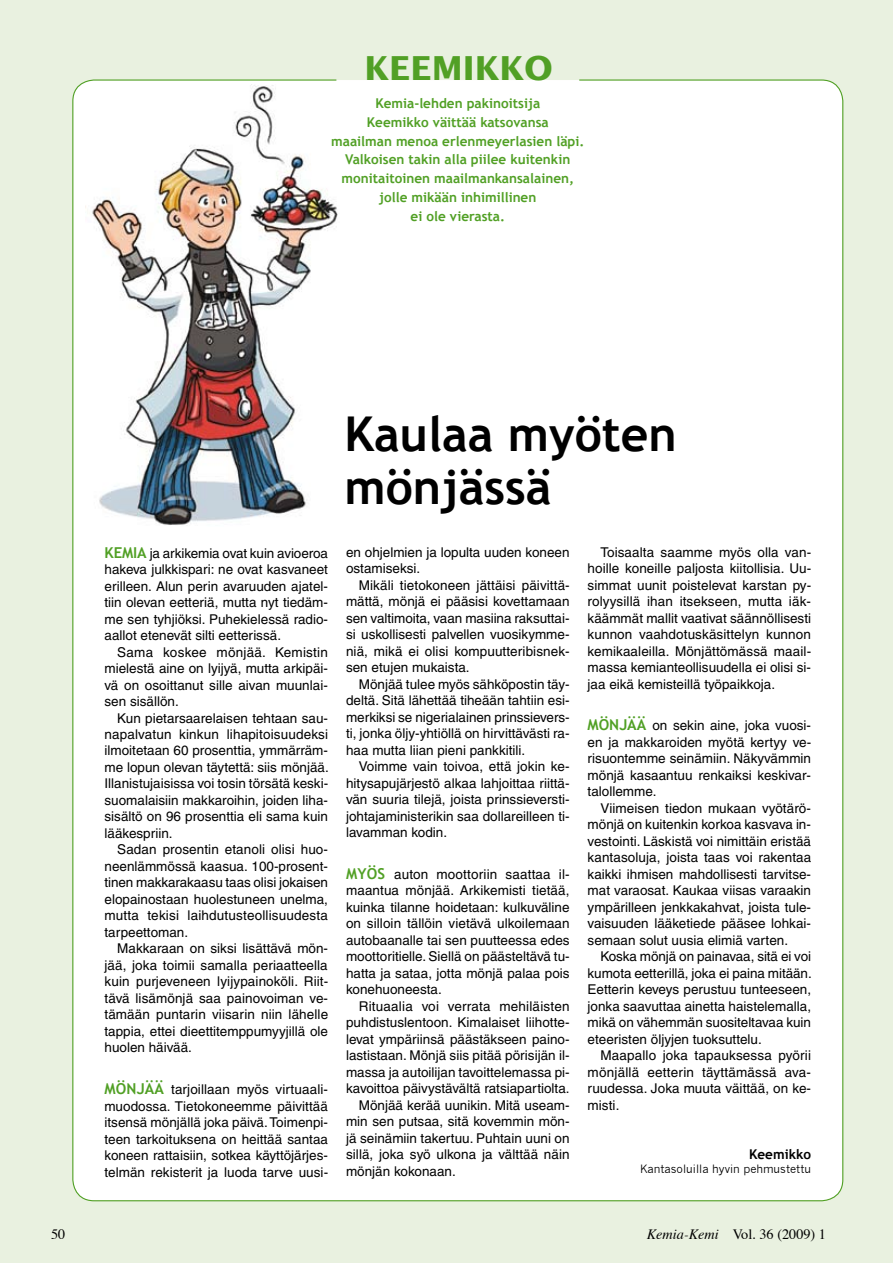
<style>
.page{position:relative;width:893px;height:1263px;background:#e9f1e0}
.page>*{position:absolute;margin:0;border:0;box-sizing:border-box;transform-origin:0 0}
.t1{font:700 48px/52.5px "Trebuchet MS";color:#000}
.t2{font:700 33px "Lucida Sans";color:#51a025}
.t3{font:14.25px "Times";color:#000}
.t4{font:13.5px/16.5px "Helvetica";color:#000;text-align:justify}
.t5{font:700 13.5px/18.8px "Trebuchet MS";color:#51a025;text-align:center}
.t6{font:700 13.5px "Trebuchet MS";color:#000}
.t7{font:11.25px "News Gothic";color:#000}
.s1{font-family:"Trebuchet MS";font-weight:700;font-size:15px;color:#51a025}
.s2{font-style:italic}
</style>
<div class="page">
<div style="left:72px;top:79px;width:771px;height:1122px;background:#fff;border:1px solid #51a025;border-radius:21px"></div>
<img style="left:85px;top:85px;width:253px;height:440px">
<h2 class="t2" style="left:364px;top:48px;width:190px">KEEMIKKO</h2>
<p class="t5" style="left:331px;top:94px;width:255px">Kemia-lehden pakinoitsija<br>Keemikko väittää katsovansa<br>maailman menoa erlenmeyerlasien läpi.<br>Valkoisen takin alla piilee kuitenkin monitaitoinen maailmankansalainen, jolle mikään inhimillinen<br>ei ole vierasta.</p>
<p class="t4" style="left:105px;top:544px;width:225px"><span class="s1">KEMIA</span> ja arkikemia ovat kuin avioeroa hakeva julkkispari: ne ovat kasvaneet erilleen. Alun perin avaruuden ajatel&shy;tiin olevan eetteriä, mutta nyt tiedäm&shy;me sen tyhjiöksi. Puhekielessä radio&shy;aallot etenevät silti eetterissä.</p>
<p class="t4" style="left:105px;top:643px;width:225px;text-indent:13px">Sama koskee mönjää. Kemistin mielestä aine on lyijyä, mutta arkipäi&shy;vä on osoittanut sille aivan muunlai&shy;sen sisällön.</p>
<p class="t4" style="left:105px;top:709px;width:226px;text-indent:13px">Kun pietarsaarelaisen tehtaan sau&shy;napalvatun kinkun lihapitoisuudeksi ilmoitetaan 60 prosenttia, ymmärräm&shy;me lopun olevan täytettä: siis mönjää.<br>Illanistujaisissa voi tosin törsätä keski&shy;suomalaisiin makkaroihin, joiden liha&shy;sisältö on 96 prosenttia eli sama kuin lääkespriin.</p>
<p class="t4" style="left:105px;top:841px;width:225px;text-indent:13px">Sadan prosentin etanoli olisi huo&shy;neenlämmössä kaasua. 100-prosent&shy;tinen makkarakaasu taas olisi jokaisen elopainostaan huolestuneen unelma, mutta tekisi laihdutusteollisuudesta tarpeettoman.</p>
<p class="t4" style="left:105px;top:940px;width:225px;text-indent:13px">Makkaraan on siksi lisättävä mön&shy;jää, joka toimii samalla periaatteella kuin purjeveneen lyijypainoköli. Riit&shy;tävä lisämönjä saa painovoiman ve&shy;tämään puntarin viisarin niin lähelle tappia, ettei dieettitemppumyyjillä ole huolen häivää.</p>
<p class="t4" style="left:105px;top:1081px;width:225px"><span class="s1">MÖNJÄÄ</span> tarjoillaan myös virtuaali&shy;muodossa. Tietokoneemme päivittää itsensä mönjällä joka päivä. Toimenpi&shy;teen tarkoituksena on heittää santaa koneen rattaisiin, sotkea käyttöjärjes&shy;telmän rekisterit ja luoda tarve uusi-</p>
<h1 class="t1" style="left:344px;top:408px;width:334px">Kaulaa myöten mönjässä</h1>
<p class="t4" style="left:346px;top:544px;width:225px">en ohjelmien ja lopulta uuden koneen ostamiseksi.</p>
<p class="t4" style="left:346px;top:577px;width:225px;text-indent:13px">Mikäli tietokoneen jättäisi päivittä&shy;mättä, mönjä ei pääsisi kovettamaan sen valtimoita, vaan masiina raksuttai&shy;si uskollisesti palvellen vuosikymme&shy;niä, mikä ei olisi kompuutteribisnek&shy;sen etujen mukaista.</p>
<p class="t4" style="left:346px;top:676px;width:225px;text-indent:13px">Mönjää tulee myös sähköpostin täy&shy;deltä. Sitä lähettää tiheään tahtiin esi&shy;merkiksi se nigerialainen prinssievers&shy;ti, jonka öljy-yhtiöllä on hirvittävästi ra&shy;haa mutta liian pieni pankkitili.</p>
<p class="t4" style="left:346px;top:758px;width:225px;text-indent:13px">Voimme vain toivoa, että jokin ke&shy;hitysapujärjestö alkaa lahjoittaa riittä&shy;vän suuria tilejä, joista prinssieversti&shy;johtajaministerikin saa dollareilleen ti&shy;lavamman kodin.</p>
<p class="t4" style="left:346px;top:866px;width:225px"><span class="s1">MYÖS</span> auton moottoriin saattaa il&shy;maantua mönjää. Arkikemisti tietää, kuinka tilanne hoidetaan: kulkuväline on silloin tällöin vietävä ulkoilemaan autobaanalle tai sen puutteessa edes moottoritielle. Siellä on päästeltävä tu&shy;hatta ja sataa, jotta mönjä palaa pois konehuoneesta.</p>
<p class="t4" style="left:359px;top:998px;width:212px">Rituaalia voi verrata mehiläisten</p>
<p class="t4" style="left:346px;top:1014px;width:225px">puhdistuslentoon. Kimalaiset liihotte-</p>
<p class="t4" style="left:346px;top:1031px;width:225px">levat ympäriinsä päästäkseen paino-</p>
<p class="t4" style="left:346px;top:1047px;width:225px">lastistaan. Mönjä siis pitää pörisijän il-</p>
<p class="t4" style="left:346px;top:1064px;width:225px">massa ja autoilijan tavoittelemassa pi-</p>
<p class="t4" style="left:346px;top:1080px;width:225px">kavoittoa päivystävältä ratsiapartiolta.</p>
<p class="t4" style="left:359px;top:1097px;width:212px">Mönjää kerää uunikin. Mitä useam-</p>
<p class="t4" style="left:346px;top:1113px;width:225px">min sen putsaa, sitä kovemmin mön-</p>
<p class="t4" style="left:346px;top:1130px;width:225px">jä seinämiin takertuu. Puhtain uuni on</p>
<p class="t4" style="left:346px;top:1146px;width:225px">sillä, joka syö ulkona ja välttää näin</p>
<p class="t4" style="left:346px;top:1163px;width:111px">mönjän kokonaan.</p>
<p class="t4" style="left:588px;top:544px;width:225px;text-indent:13px">Toisaalta saamme myös olla van&shy;hoille koneille paljosta kiitollisia. Uu&shy;simmat uunit poistelevat karstan py&shy;rolyysillä ihan itsekseen, mutta iäk&shy;käämmät mallit vaativat säännöllisesti kunnon vaahdotuskäsittelyn kunnon kemikaaleilla. Mönjättömässä maail&shy;massa kemianteollisuudella ei olisi si&shy;jaa eikä kemisteillä työpaikkoja.</p>
<p class="t4" style="left:588px;top:717px;width:225px"><span class="s1">MÖNJÄÄ</span> on sekin aine, joka vuosi&shy;en ja makkaroiden myötä kertyy ve&shy;risuontemme seinämiin. Näkyvämmin mönjä kasaantuu renkaiksi keskivar&shy;talollemme.</p>
<p class="t4" style="left:588px;top:800px;width:225px;text-indent:13px">Viimeisen tiedon mukaan vyötärö&shy;mönjä on kuitenkin korkoa kasvava in&shy;vestointi. Läskistä voi nimittäin eristää kantasoluja, joista taas voi rakentaa kaikki ihmisen mahdollisesti tarvitse&shy;mat varaosat. Kaukaa viisas varaakin ympärilleen jenkkakahvat, joista tule&shy;vaisuuden lääketiede pääsee lohkai&shy;semaan solut uusia elimiä varten.</p>
<p class="t4" style="left:588px;top:948px;width:226px;text-indent:13px">Koska mönjä on painavaa, sitä ei voi kumota eetterillä, joka ei paina mitään.<br>Eetterin keveys perustuu tunteeseen, jonka saavuttaa ainetta haistelemalla, mikä on vähemmän suositeltavaa kuin eteeristen öljyjen tuoksuttelu.</p>
<p class="t4" style="left:588px;top:1047px;width:225px;text-indent:13px">Maapallo joka tapauksessa pyörii mönjällä eetterin täyttämässä ava&shy;ruudessa. Joka muuta väittää, on ke&shy;misti.</p>
<p class="t6" style="left:749px;top:1146px;width:63px">Keemikko</p>
<p class="t7" style="left:640px;top:1162px;width:173px">Kantasoluilla hyvin pehmustettu</p>
<p class="t3" style="left:51px;top:1221px;width:16px">50</p>
<p class="t3" style="left:647px;top:1221px;width:181px"><span class="s2">Kemia-Kemi</span> Vol. 36 (2009) 1</p>
</div>
